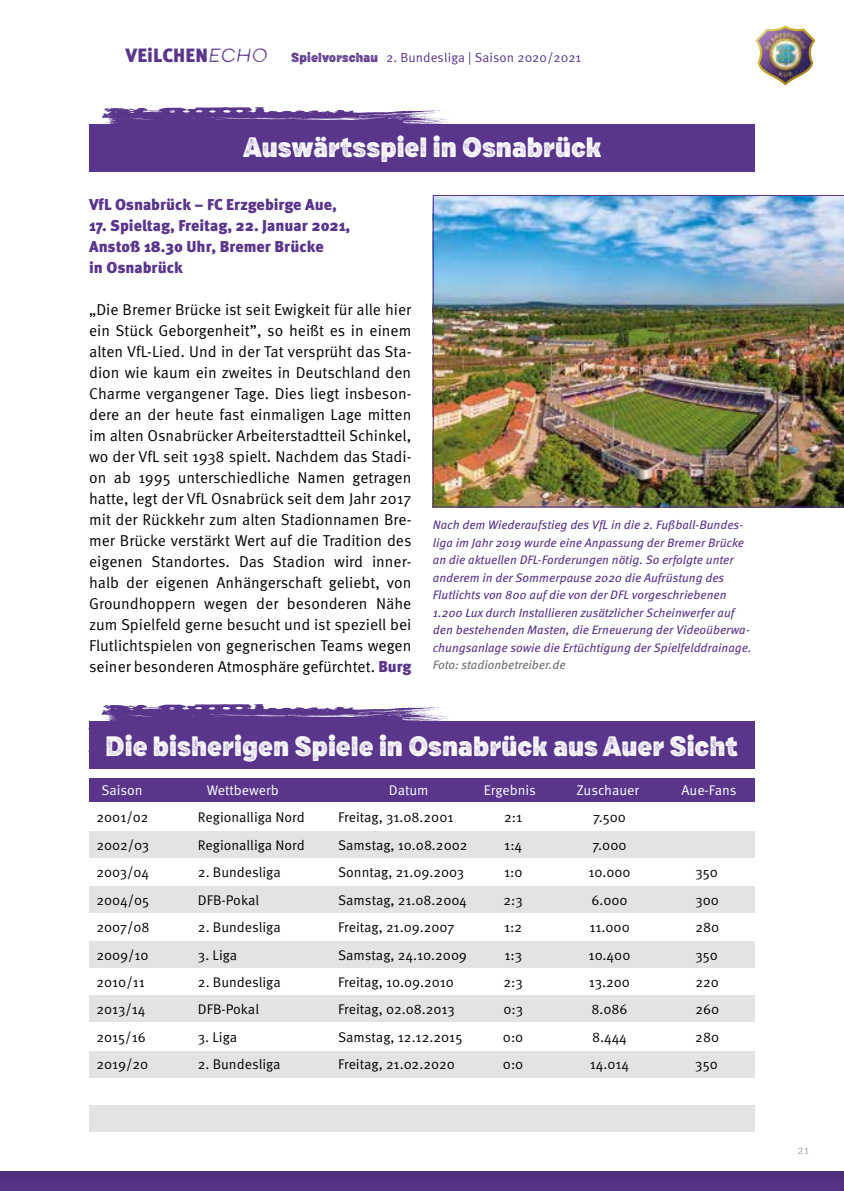
<style>
.page{position:relative;width:844px;height:1191px;background:#fff}
.page>*{position:absolute;margin:0;border:0;box-sizing:border-box;transform-origin:0 0}
.t1{font:900 28px "Draft Natural Hi Res D";color:#fff}
.t2{font:15.75px/21px "Meta Pro";color:#000;text-align:justify}
.t3{font:900 15.75px/21px "Meta Pro";color:#59358c}
.t4{font:14px "Meta Pro";color:#000}
.t5{font:14px "Meta Pro";color:#fff}
.t6{font:13.12px "Meta Pro";letter-spacing:.005em;color:#59358c}
.t7{font:italic 12.25px/17.5px "Meta Pro";color:#59358c}
.t8{font:italic 12.25px "Meta Pro";color:#706f6f}
.t9{font:12.25px "Meta Pro";color:#aeabac}
.s1{font-weight:900;font-size:19.25px}
.s2{font-family:"Draft Natural A";font-style:italic;font-size:19.25px}
.s3{font-family:"Draft Natural Hi Res D";font-weight:900}
.s4{font-weight:900;color:#59358c}
</style>
<div class="page">
<div style="left:0;top:1169px;width:843px;height:22px;background:#533183"></div>
<div style="left:89px;top:831px;width:665px;height:27px;background:#e3e3e3"></div>
<div style="left:89px;top:886px;width:665px;height:26px;background:#e3e3e3"></div>
<div style="left:89px;top:941px;width:665px;height:26px;background:#e3e3e3"></div>
<div style="left:89px;top:995px;width:665px;height:26px;background:#e3e3e3"></div>
<div style="left:89px;top:1051px;width:665px;height:26px;background:#e3e3e3"></div>
<img style="left:755px;top:25px;width:61px;height:61px">
<svg style="left:101px;top:107px;width:351px;height:17px"></svg>
<div style="left:90px;top:124px;width:664px;height:47px;background:#59358c"></div>
<img style="left:433px;top:195px;width:410px;height:312px">
<div style="left:89px;top:777px;width:665px;height:24px;background:#59358c"></div>
<svg style="left:101px;top:704px;width:351px;height:17px"></svg>
<div style="left:89px;top:721px;width:665px;height:47px;background:#59358c"></div>
<div style="left:89px;top:1105px;width:665px;height:26px;background:#e3e3e3"></div>
<p class="t6" style="left:125px;top:50px;width:457px"><span class="s1">VEiLCHEN</span><span class="s2">ECHO</span> <span class="s3">Spielvorschau</span> 2. Bundesliga | Saison 2020/2021</p>
<h1 class="t1" style="left:243px;top:130px;width:360px">Auswärtsspiel in Osnabrück</h1>
<p class="t3" style="left:89px;top:193px;width:249px">VfL Osnabrück – FC Erzgebirge Aue,</p>
<p class="t3" style="left:89px;top:214px;width:263px">17. Spieltag, Freitag, 22. Januar 2021,<br>Anstoß 18.30 Uhr, Bremer Brücke<br>in Osnabrück</p>
<p class="t2" style="left:89px;top:300px;width:324px">„Die Bremer Brücke ist seit Ewigkeit für alle hier ein Stück Geborgenheit”, so heißt es in einem alten VfL-Lied. Und in der Tat versprüht das Sta&shy;dion wie kaum ein zweites in Deutschland den Charme vergangener Tage. Dies liegt insbeson&shy;dere an der heute fast einmaligen Lage mitten im alten Osnabrücker Arbeiterstadtteil Schinkel, wo der VfL seit 1938 spielt. Nachdem das Stadi&shy;on ab 1995 unterschiedliche Namen getragen hatte, legt der VfL Osnabrück seit dem Jahr 2017 mit der Rückkehr zum alten Stadionnamen Bre&shy;mer Brücke verstärkt Wert auf die Tradition des eigenen Standortes. Das Stadion wird inner&shy;halb der eigenen Anhängerschaft geliebt, von Groundhoppern wegen der besonderen Nähe zum Spielfeld gerne besucht und ist speziell bei Flutlichtspielen von gegnerischen Teams wegen seiner besonderen Atmosphäre gefürchtet. <span class="s4">Burg</span></p>
<p class="t7" style="left:433px;top:516px;width:320px">Nach dem Wiederaufstieg des VfL in die 2. Fußball-Bundes&shy;liga im Jahr 2019 wurde eine Anpassung der Bremer Brücke an die aktuellen DFL-Forderungen nötig. So erfolgte unter anderem in der Sommerpause 2020 die Aufrüstung des Flutlichts von 800 auf die von der DFL vorgeschriebenen 1.200 Lux durch Installieren zusätzlicher Scheinwerfer auf den bestehenden Masten, die Erneuerung der Videoüberwa&shy;chungsanlage sowie die Ertüchtigung der Spielfelddrainage.</p>
<p class="t8" style="left:433px;top:657px;width:134px">Foto: stadionbetreiber.de</p>
<h1 class="t1" style="left:105px;top:728px;width:634px">Die bisherigen Spiele in Osnabrück aus Auer Sicht</h1>
<p class="t5" style="left:101px;top:781px;width:43px">Saison</p>
<p class="t5" style="left:207px;top:781px;width:74px">Wettbewerb</p>
<p class="t5" style="left:389px;top:781px;width:41px">Datum</p>
<p class="t5" style="left:483px;top:781px;width:54px">Ergebnis</p>
<p class="t5" style="left:576px;top:781px;width:64px">Zuschauer</p>
<p class="t5" style="left:681px;top:781px;width:57px">Aue-Fans</p>
<p class="t4" style="left:96px;top:808px;width:54px">2001/02</p>
<p class="t4" style="left:198px;top:808px;width:108px">Regionalliga Nord</p>
<p class="t4" style="left:338px;top:808px;width:117px">Freitag, 31.08.2001</p>
<p class="t4" style="left:504px;top:808px;width:20px">2:1</p>
<p class="t4" style="left:593px;top:808px;width:34px">7.500</p>
<p class="t4" style="left:96px;top:836px;width:54px">2002/03</p>
<p class="t4" style="left:198px;top:836px;width:108px">Regionalliga Nord</p>
<p class="t4" style="left:338px;top:836px;width:131px">Samstag, 10.08.2002</p>
<p class="t4" style="left:504px;top:836px;width:19px">1:4</p>
<p class="t4" style="left:592px;top:836px;width:35px">7.000</p>
<p class="t4" style="left:96px;top:863px;width:54px">2003/04</p>
<p class="t4" style="left:198px;top:863px;width:84px">2. Bundesliga</p>
<p class="t4" style="left:338px;top:863px;width:128px">Sonntag, 21.09.2003</p>
<p class="t4" style="left:504px;top:863px;width:20px">1:0</p>
<p class="t4" style="left:588px;top:863px;width:44px">10.000</p>
<p class="t4" style="left:695px;top:863px;width:24px">350</p>
<p class="t4" style="left:96px;top:891px;width:54px">2004/05</p>
<p class="t4" style="left:198px;top:891px;width:63px">DFB-Pokal</p>
<p class="t4" style="left:338px;top:891px;width:130px">Samstag, 21.08.2004</p>
<p class="t4" style="left:503px;top:891px;width:21px">2:3</p>
<p class="t4" style="left:591px;top:891px;width:38px">6.000</p>
<p class="t4" style="left:695px;top:891px;width:25px">300</p>
<p class="t4" style="left:96px;top:918px;width:55px">2007/08</p>
<p class="t4" style="left:198px;top:918px;width:84px">2. Bundesliga</p>
<p class="t4" style="left:338px;top:918px;width:118px">Freitag, 21.09.2007</p>
<p class="t4" style="left:504px;top:918px;width:20px">1:2</p>
<p class="t4" style="left:589px;top:918px;width:42px">11.000</p>
<p class="t4" style="left:695px;top:918px;width:25px">280</p>
<p class="t4" style="left:96px;top:945px;width:54px">2009/10</p>
<p class="t4" style="left:198px;top:945px;width:41px">3. Liga</p>
<p class="t4" style="left:338px;top:945px;width:130px">Samstag, 24.10.2009</p>
<p class="t4" style="left:504px;top:945px;width:19px">1:3</p>
<p class="t4" style="left:588px;top:945px;width:43px">10.400</p>
<p class="t4" style="left:695px;top:945px;width:24px">350</p>
<p class="t4" style="left:96px;top:973px;width:50px">2010/11</p>
<p class="t4" style="left:198px;top:973px;width:84px">2. Bundesliga</p>
<p class="t4" style="left:338px;top:973px;width:117px">Freitag, 10.09.2010</p>
<p class="t4" style="left:503px;top:973px;width:21px">2:3</p>
<p class="t4" style="left:589px;top:973px;width:43px">13.200</p>
<p class="t4" style="left:695px;top:973px;width:25px">220</p>
<p class="t4" style="left:96px;top:1000px;width:51px">2013/14</p>
<p class="t4" style="left:198px;top:1000px;width:63px">DFB-Pokal</p>
<p class="t4" style="left:338px;top:1000px;width:118px">Freitag, 02.08.2013</p>
<p class="t4" style="left:503px;top:1000px;width:21px">0:3</p>
<p class="t4" style="left:591px;top:1000px;width:38px">8.086</p>
<p class="t4" style="left:695px;top:1000px;width:25px">260</p>
<p class="t4" style="left:96px;top:1028px;width:51px">2015/16</p>
<p class="t4" style="left:198px;top:1028px;width:41px">3. Liga</p>
<p class="t4" style="left:338px;top:1028px;width:126px">Samstag, 12.12.2015</p>
<p class="t4" style="left:503px;top:1028px;width:22px">0:0</p>
<p class="t4" style="left:592px;top:1028px;width:36px">8.444</p>
<p class="t4" style="left:695px;top:1028px;width:25px">280</p>
<p class="t4" style="left:96px;top:1055px;width:53px">2019/20</p>
<p class="t4" style="left:198px;top:1055px;width:84px">2. Bundesliga</p>
<p class="t4" style="left:338px;top:1055px;width:118px">Freitag, 21.02.2020</p>
<p class="t4" style="left:503px;top:1055px;width:22px">0:0</p>
<p class="t4" style="left:589px;top:1055px;width:41px">14.014</p>
<p class="t4" style="left:695px;top:1055px;width:24px">350</p>
<p class="t9" style="left:797px;top:1142px;width:14px">21</p>
</div>
